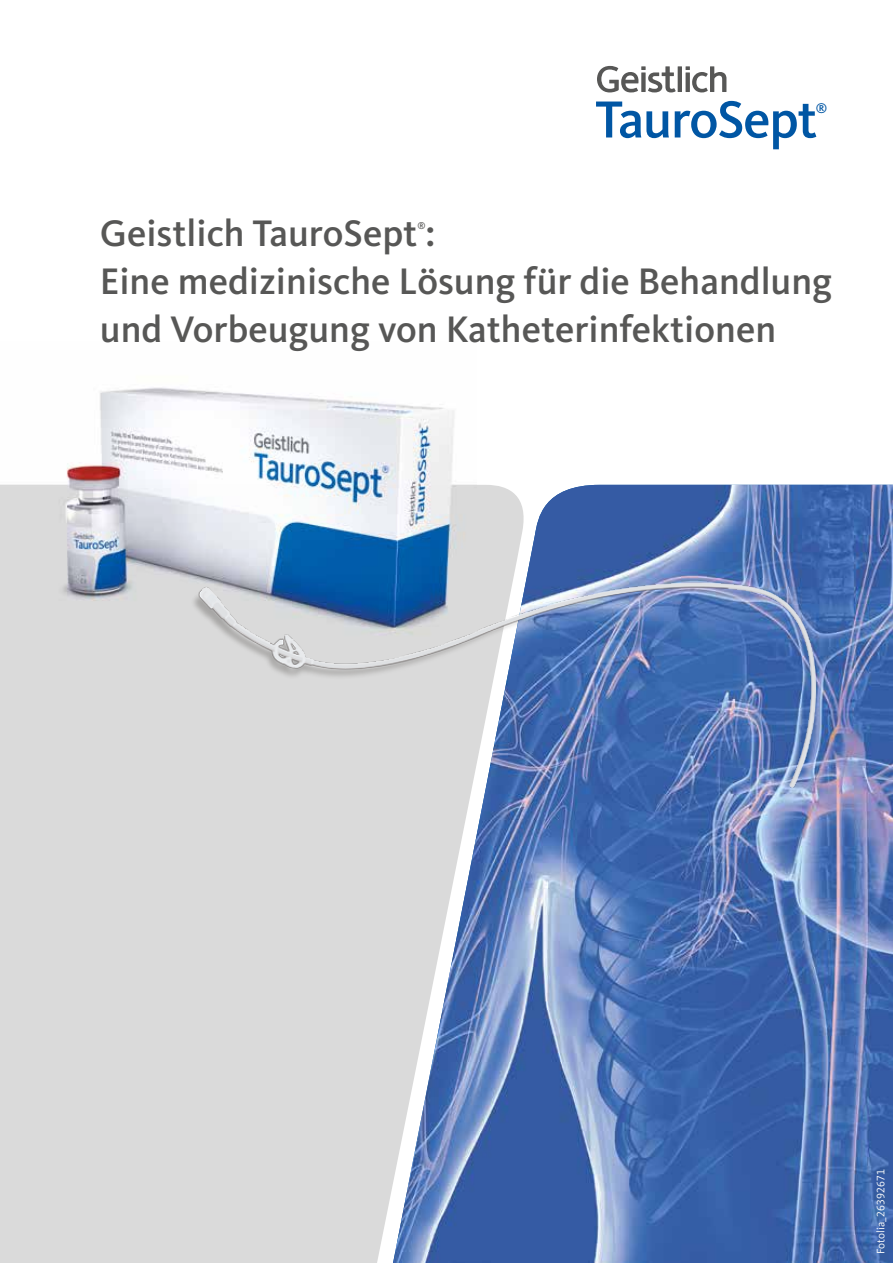
<style>
.page{position:relative;width:893px;height:1263px;background:#fff}
.page>*{position:absolute;margin:0;border:0;box-sizing:border-box;transform-origin:0 0}
.t1{font:500 54px "Kievit OT";letter-spacing:-.025em;color:#0056a4}
.t2{font:500 38.25px/48px "Kievit OT";color:#575756}
.t3{font:500 13.5px "Kievit OT";color:#0056a4}
.t4{font:11.25px "Kievit OT";letter-spacing:.01em;color:#fff}
.t5{font:500 9.6px "Kievit OT";color:#575756}
</style>
<div class="page">
<div style="left:53px;top:669px;width:336px;height:594px;background:#dadada"></div>
<div style="left:0;top:669px;width:53px;height:594px;background:#dadada"></div>
<img style="left:393px;top:485px;width:500px;height:778px">
<img style="left:0;top:387px;width:476px;height:282px">
<img style="left:175px;top:543px;width:680px;height:263px">
<hr style="left:678px;top:66px;width:4px;height:26px;background:#575756">
<svg style="left:686px;top:66px;width:40px;height:26px"></svg>
<svg style="left:597px;top:66px;width:79px;height:26px"></svg>
<h1 class="t1" style="left:595px;top:87px;width:224px">TauroSept</h1>
<p class="t3" style="left:816px;top:101px;width:13px">®</p>
<p class="t2" style="left:100px;top:209px;width:337px">Geistlich TauroSept :</p>
<p class="t5" style="left:417px;top:220px;width:10px">®</p>
<p class="t2" style="left:100px;top:257px;width:734px">Eine medizinische Lösung für die Behandlung und Vorbeugung von Katheterinfektionen</p>
<p class="t4" style="left:874px;top:1254px;width:87px;rotate:-90deg">Fotolia_26392671</p>
</div>
